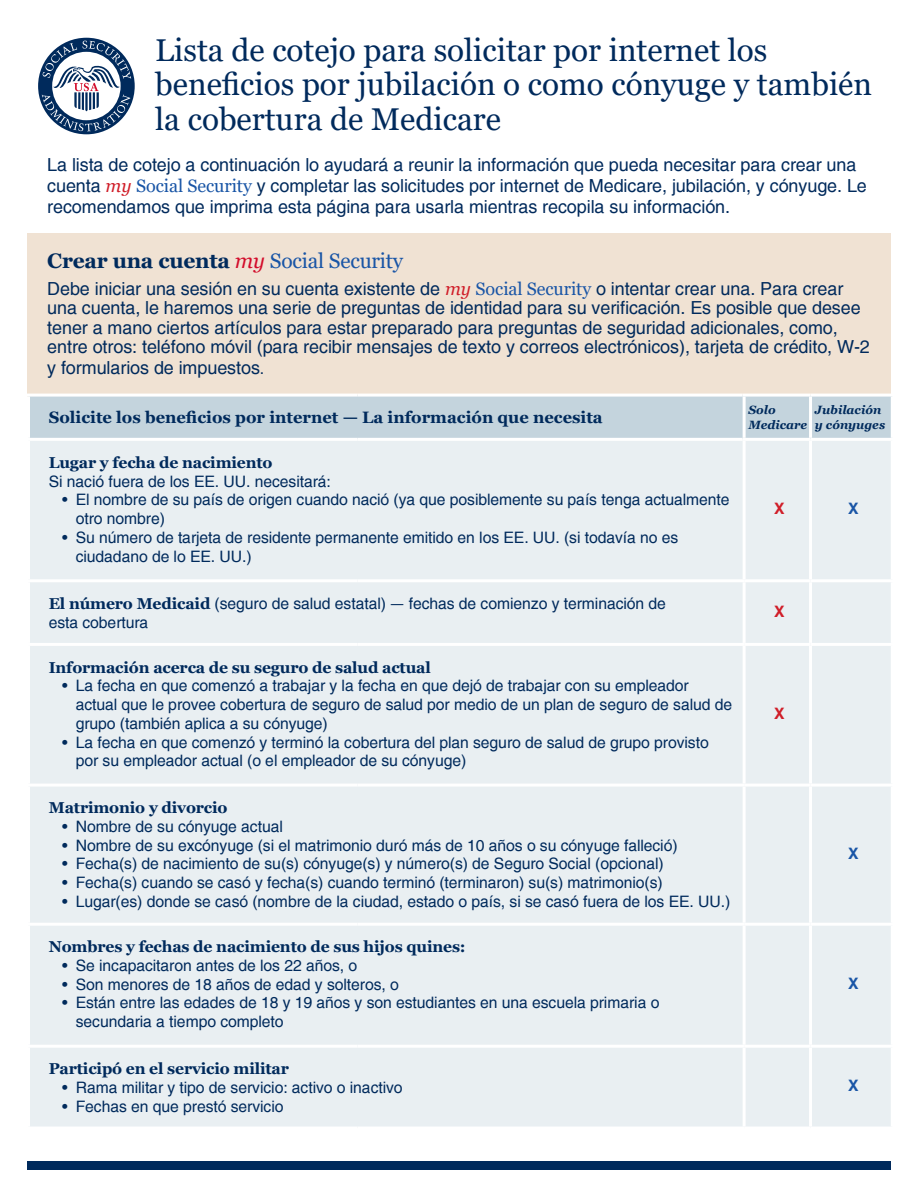
<style>
.page{position:relative;width:918px;height:1188px;background:#fff}
.page>*{position:absolute;margin:0;border:0;box-sizing:border-box;transform-origin:0 0}
.t1{font:31.5px/34.5px "Georgia";color:#002a5c}
.t2{font:700 21px "Georgia";letter-spacing:-.01em;color:#002a5c}
.t3{font:18px/19.8px "Helvetica";letter-spacing:-.005em;color:#002a5c}
.t4{font:700 16.5px "Georgia";color:#002a5c}
.t5{font:15.75px/18.8px "Helvetica";letter-spacing:-.005em;color:#002a5c}
.t6{font:700 15.75px "Georgia";letter-spacing:-.01em;color:#002a5c}
.t7{font:700 15.75px "Helvetica";color:#1955a6}
.t8{font:700 15.75px "Helvetica";color:#d01e29}
.t9{font:italic 700 12px/15px "Georgia";color:#002a5c}
.s1{font-family:"Georgia";font-style:italic;color:#d01e29}
.s2{font-family:"Georgia";color:#1955a6}
.s3{font-weight:400;font-style:italic;color:#d30d2b}
.s4{font-weight:400;color:#1955a6}
.s5{font-size:15.75px}
.s6{font-family:"Georgia";font-weight:700}
.s7{font-family:"Georgia";font-size:16.5px}
</style>
<div class="page">
<div style="left:27px;top:233px;width:864px;height:183px;background:#f0e2d3"></div>
<div style="left:30px;top:397px;width:861px;height:41px;background:#c4d4dd"></div>
<div style="left:30px;top:441px;width:861px;height:686px;background:#e9eff2"></div>
<hr style="left:27px;top:784px;width:330px;height:3px;background:#fff">
<hr style="left:357px;top:784px;width:387px;height:3px;background:#fff">
<hr style="left:27px;top:923px;width:330px;height:3px;background:#fff">
<hr style="left:357px;top:923px;width:387px;height:3px;background:#fff">
<hr style="left:811px;top:923px;width:83px;height:3px;background:#fff">
<hr style="left:744px;top:1045px;width:67px;height:3px;background:#fff">
<hr style="left:811px;top:1045px;width:83px;height:3px;background:#fff">
<hr style="left:27px;top:579px;width:330px;height:3px;background:#fff">
<hr style="left:357px;top:579px;width:387px;height:3px;background:#fff">
<hr style="left:27px;top:643px;width:330px;height:3px;background:#fff">
<hr style="left:357px;top:643px;width:387px;height:3px;background:#fff">
<hr style="left:27px;top:394px;width:330px;height:3px;background:#fff">
<hr style="left:27px;top:397px;width:3px;height:41px;background:#fff">
<hr style="left:357px;top:394px;width:386px;height:3px;background:#fff">
<hr style="left:744px;top:923px;width:67px;height:3px;background:#fff">
<hr style="left:811px;top:643px;width:83px;height:3px;background:#fff">
<hr style="left:743px;top:394px;width:68px;height:3px;background:#fff">
<hr style="left:743px;top:397px;width:3px;height:41px;background:#fff">
<hr style="left:811px;top:394px;width:83px;height:3px;background:#fff">
<hr style="left:809px;top:397px;width:3px;height:41px;background:#fff">
<hr style="left:809px;top:441px;width:3px;height:138px;background:#fff">
<hr style="left:811px;top:579px;width:83px;height:3px;background:#fff">
<hr style="left:809px;top:646px;width:3px;height:138px;background:#fff">
<hr style="left:744px;top:784px;width:67px;height:3px;background:#fff">
<hr style="left:744px;top:579px;width:67px;height:3px;background:#fff">
<hr style="left:809px;top:582px;width:3px;height:61px;background:#fff">
<hr style="left:744px;top:643px;width:67px;height:3px;background:#fff">
<hr style="left:811px;top:784px;width:83px;height:3px;background:#fff">
<hr style="left:809px;top:787px;width:3px;height:136px;background:#fff">
<hr style="left:809px;top:926px;width:3px;height:119px;background:#fff">
<hr style="left:809px;top:1048px;width:3px;height:79px;background:#fff">
<hr style="left:743px;top:441px;width:3px;height:138px;background:#fff">
<hr style="left:743px;top:582px;width:3px;height:61px;background:#fff">
<hr style="left:743px;top:646px;width:3px;height:138px;background:#fff">
<hr style="left:743px;top:787px;width:3px;height:136px;background:#fff">
<hr style="left:743px;top:926px;width:3px;height:119px;background:#fff">
<hr style="left:27px;top:1045px;width:330px;height:3px;background:#fff">
<hr style="left:357px;top:1045px;width:387px;height:3px;background:#fff">
<hr style="left:743px;top:1048px;width:3px;height:79px;background:#fff">
<div style="left:27px;top:1161px;width:864px;height:8px;background:#002a5c"></div>
<svg style="left:38px;top:38px;width:97px;height:96px"></svg>
<svg style="left:42px;top:41px;width:89px;height:90px"></svg>
<h1 class="t1" style="left:155px;top:33px;width:718px">Lista de cotejo para solicitar por internet los beneficios por jubilación o como cónyuge y también la cobertura de Medicare</h1>
<p class="t3" style="left:47px;top:155px;width:821px;line-height:21px">La lista de cotejo a continuación lo ayudará a reunir la información que pueda necesitar para crear una cuenta <span class="s1">my</span> <span class="s2">Social Security</span> y completar las solicitudes por internet de Medicare, jubilación, y cónyuge. Le recomendamos que imprima esta página para usarla mientras recopila su información.</p>
<h1 class="t2" style="left:47px;top:248px;width:358px">Crear una cuenta <span class="s3">my</span> <span class="s4">Social Security</span></h1>
<p class="t3" style="left:47px;top:279px;width:824px">Debe iniciar una sesión en su cuenta existente de <span class="s1">my</span> <span class="s2">Social Security</span> o intentar crear una. Para crear una cuenta, le haremos una serie de preguntas de identidad para su verificación. Es posible que desee tener a mano ciertos artículos para estar preparado para preguntas de seguridad adicionales, como, entre otros: teléfono móvil (para recibir mensajes de texto y correos electrónicos), tarjeta de crédito, W-2 y formularios de impuestos<span class="s5">.</span></p>
<p class="t4" style="left:49px;top:407px;width:556px">Solicite los beneficios por internet — La información que necesita</p>
<p class="t9" style="left:748px;top:402px;width:60px">Solo<br>Medicare</p>
<p class="t9" style="left:815px;top:402px;width:72px">Jubilación y cónyuges</p>
<p class="t6" style="left:49px;top:452px;width:225px">Lugar y fecha de nacimiento</p>
<p class="t5" style="left:49px;top:472px;width:284px">Si nació fuera de los EE. UU. necesitará:</p>
<p class="t5" style="left:76px;top:491px;width:655px;text-indent:-13px">• El nombre de su país de origen cuando nació (ya que posiblemente su país tenga actualmente otro nombre)</p>
<p class="t5" style="left:76px;top:529px;width:604px;text-indent:-13px">• Su número de tarjeta de residente permanente emitido en los EE. UU. (si todavía no es ciudadano de lo EE. UU.)</p>
<p class="t8" style="left:774px;top:499px;width:12px">X</p>
<p class="t7" style="left:848px;top:499px;width:12px">X</p>
<p class="t5" style="left:49px;top:595px;width:619px"><span class="s6">El número Medicaid</span> (seguro de salud estatal) <span class="s7">—</span> fechas de comienzo y terminación de esta cobertura</p>
<p class="t8" style="left:774px;top:602px;width:12px">X</p>
<p class="t6" style="left:49px;top:657px;width:384px">Información acerca de su seguro de salud actual</p>
<p class="t5" style="left:76px;top:677px;width:658px;text-indent:-13px">• La fecha en que comenzó a trabajar y la fecha en que dejó de trabajar con su empleador actual que le provee cobertura de seguro de salud por medio de un plan de seguro de salud de grupo (también aplica a su cónyuge)</p>
<p class="t5" style="left:76px;top:733px;width:635px;text-indent:-13px">• La fecha en que comenzó y terminó la cobertura del plan seguro de salud de grupo provisto por su empleador actual (o el empleador de su cónyuge)</p>
<p class="t8" style="left:774px;top:704px;width:12px">X</p>
<p class="t6" style="left:49px;top:798px;width:180px">Matrimonio y divorcio</p>
<p class="t5" style="left:62px;top:818px;width:222px">• Nombre de su cónyuge actual</p>
<p class="t5" style="left:62px;top:836px;width:617px">• Nombre de su excónyuge (si el matrimonio duró más de 10 años o su cónyuge falleció)</p>
<p class="t5" style="left:62px;top:855px;width:603px">• Fecha(s) de nacimiento de su(s) cónyuge(s) y número(s) de Seguro Social (opcional)</p>
<p class="t5" style="left:62px;top:874px;width:602px">• Fecha(s) cuando se casó y fecha(s) cuando terminó (terminaron) su(s) matrimonio(s)</p>
<p class="t5" style="left:62px;top:893px;width:670px">• Lugar(es) donde se casó (nombre de la ciudad, estado o país, si se casó fuera de los EE. UU.)</p>
<p class="t6" style="left:49px;top:937px;width:419px">Nombres y fechas de nacimiento de sus hijos quines:</p>
<p class="t5" style="left:62px;top:957px;width:296px">• Se incapacitaron antes de los 22 años, o</p>
<p class="t5" style="left:62px;top:975px;width:338px">• Son menores de 18 años de edad y solteros, o</p>
<p class="t5" style="left:76px;top:994px;width:585px;text-indent:-13px">• Están entre las edades de 18 y 19 años y son estudiantes en una escuela primaria o secundaria a tiempo completo</p>
<p class="t6" style="left:49px;top:1059px;width:242px">Participó en el servicio militar</p>
<p class="t5" style="left:62px;top:1079px;width:342px">• Rama militar y tipo de servicio: activo o inactivo</p>
<p class="t5" style="left:62px;top:1097px;width:223px">• Fechas en que prestó servicio</p>
<p class="t7" style="left:848px;top:843px;width:12px">X</p>
<p class="t7" style="left:848px;top:974px;width:12px">X</p>
<p class="t7" style="left:848px;top:1076px;width:12px">X</p>
</div>
